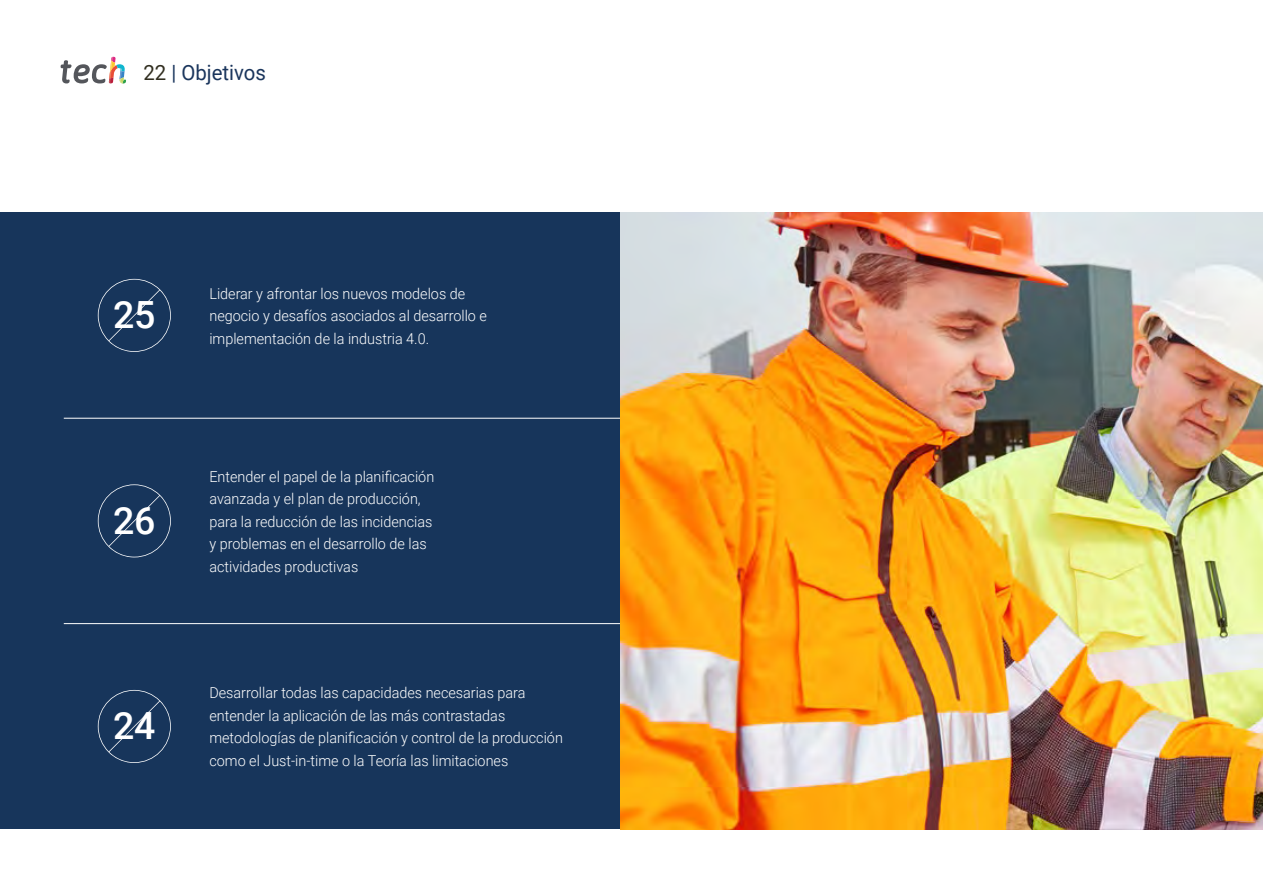
<style>
.page{position:relative;width:1263px;height:893px;background:#fff}
.page>*{position:absolute;margin:0;border:0;box-sizing:border-box;transform-origin:0 0}
.t1{font:500 37.5px "Roboto";color:#fff}
.t2{font:21px "Roboto";color:#1a355c}
.t3{font:300 15px/22.5px "Roboto";color:#fff;scale:.96 1}
.s1{color:#312e20}
</style>
<div class="page">
<svg style="left:61px;top:57px;width:65px;height:27px"></svg>
<div style="left:0;top:213px;width:621px;height:616px;background:#17355b"></div>
<svg style="left:98px;top:279px;width:73px;height:73px"></svg>
<svg style="left:98px;top:690px;width:73px;height:73px"></svg>
<svg style="left:98px;top:484px;width:73px;height:73px"></svg>
<hr style="left:64px;top:418px;width:1199px;height:1px;background:#fff">
<hr style="left:64px;top:623px;width:1199px;height:1px;background:#fff">
<img style="left:621px;top:213px;width:642px;height:616px">
<h2 class="t2" style="left:144px;top:57px;width:124px"><span class="s1">22</span> | Objetivos</h2>
<h1 class="t1" style="left:113px;top:288px;width:44px">25</h1>
<h1 class="t1" style="left:113px;top:494px;width:44px">26</h1>
<h1 class="t1" style="left:113px;top:699px;width:44px">24</h1>
<p class="t3" style="left:209px;top:281px;width:291px">Liderar y afrontar los nuevos modelos de negocio y desafíos asociados al desarrollo e implementación de la industria 4.0.</p>
<p class="t3" style="left:209px;top:464px;width:236px">Entender el papel de la planificación avanzada y el plan de producción, para la reducción de las incidencias y problemas en el desarrollo de las actividades productivas</p>
<p class="t3" style="left:209px;top:681px;width:370px">Desarrollar todas las capacidades necesarias para entender la aplicación de las más contrastadas metodologías de planificación y control de la producción como el Just-in-time o la Teoría las limitaciones</p>
</div>
